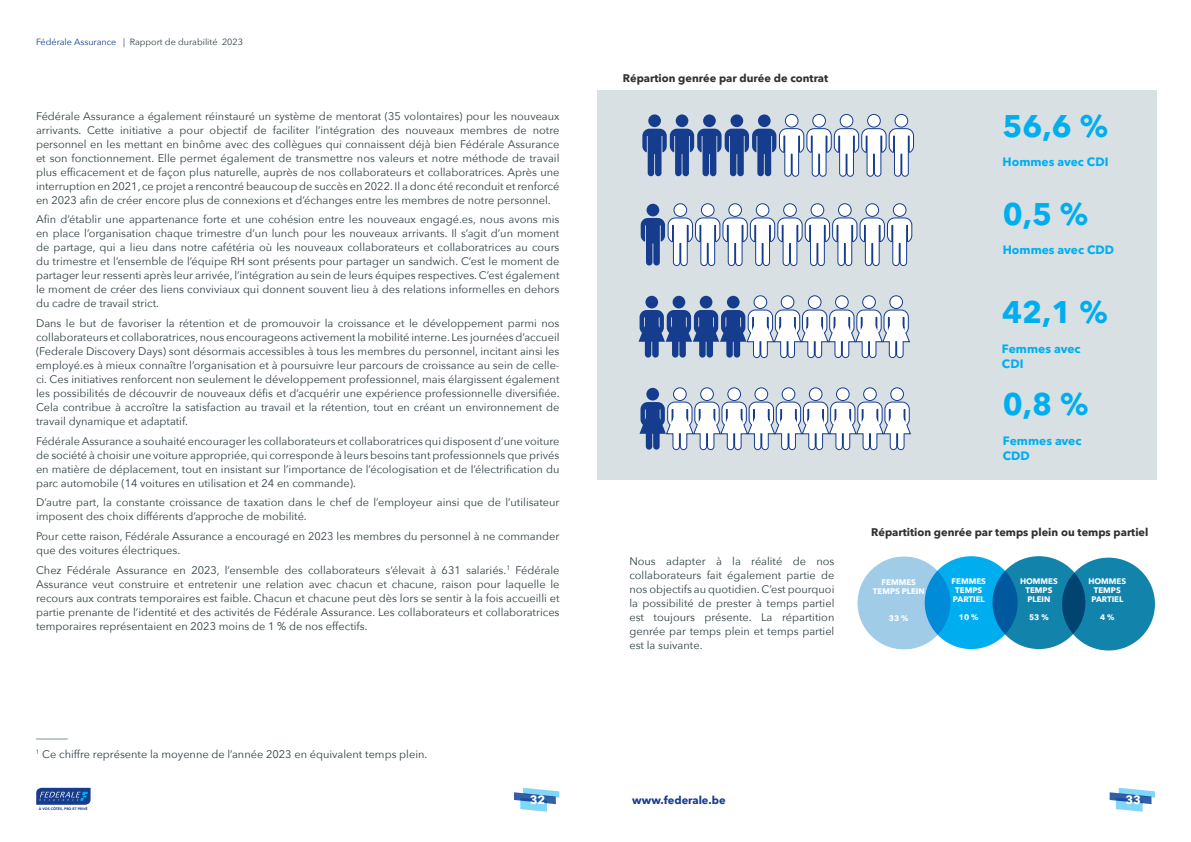
<style>
.page{position:relative;width:1191px;height:842px;background:#fff}
.page>*{position:absolute;margin:0;border:0;box-sizing:border-box;transform-origin:0 0}
.T4{font:700 31px "Avenir Next Cyr";color:#00aeef}
.B{font:700 12px/15px "Avenir Next Cyr";color:#00aeef}
.t1{font:700 12px "Avenir Next Cyr";color:#fff}
._8_12_Source_Sans_Pro{font:11px/14px "Avenir Next";color:#304044;text-align:justify}
.CC_Left{font:700 11px "Avenir Next Cyr";color:#312f30}
.t2{font:700 11px "Avenir Next Cyr";color:#153c8d}
.t3{font:9px "Avenir Next";color:#304044}
.CC_Left-2{font:700 8px/9px "Avenir Next Cyr";color:#fff;text-align:center}
.t4{font:900 3.5px "Avenir";letter-spacing:-.005em;color:#153c8d}
.s1{color:#153c8d}
</style>
<div class="page">
<svg style="left:514px;top:788px;width:45px;height:24px"></svg>
<svg style="left:36px;top:788px;width:54px;height:17px"></svg>
<svg style="left:1109px;top:788px;width:46px;height:24px"></svg>
<div style="left:597px;top:90px;width:559px;height:389px;background:#d8e0e3"></div>
<svg style="left:642px;top:114px;width:272px;height:63px"></svg>
<svg style="left:638px;top:295px;width:272px;height:64px"></svg>
<svg style="left:640px;top:203px;width:272px;height:63px"></svg>
<svg style="left:639px;top:387px;width:272px;height:64px"></svg>
<hr style="left:36px;top:738px;width:32px;height:1px;background:#7c93a1">
<svg style="left:857px;top:556px;width:298px;height:95px;background:#4ea8ce"></svg>
<p class="t3" style="left:36px;top:34px;width:208px"><span class="s1">Fédérale Assurance |</span> Rapport de durabilité 2023</p>
<p class="_8_12_Source_Sans_Pro" style="left:36px;top:108px;width:525px">Fédérale Assurance a également réinstauré un système de mentorat (35 volontaires) pour les nouveaux arrivants. Cette initiative a pour objectif de faciliter l’intégration des nouveaux membres de notre personnel en les mettant en binôme avec des collègues qui connaissent déjà bien Fédérale Assurance et son fonctionnement. Elle permet également de transmettre nos valeurs et notre méthode de travail plus efficacement et de façon plus naturelle, auprès de nos collaborateurs et collaboratrices. Après une interruption en 2021, ce projet a rencontré beaucoup de succès en 2022. Il a donc été reconduit et renforcé en 2023 afin de créer encore plus de connexions et d’échanges entre les membres de notre personnel.</p>
<p class="_8_12_Source_Sans_Pro" style="left:36px;top:212px;width:525px">Afin d’établir une appartenance forte et une cohésion entre les nouveaux engagé.es, nous avons mis en place l’organisation chaque trimestre d’un lunch pour les nouveaux arrivants. Il s’agit d’un moment de partage, qui a lieu dans notre cafétéria où les nouveaux collaborateurs et collaboratrices au cours du trimestre et l’ensemble de l’équipe RH sont présents pour partager un sandwich. C’est le moment de partager leur ressenti après leur arrivée, l’intégration au sein de leurs équipes respectives. C’est également le moment de créer des liens conviviaux qui donnent souvent lieu à des relations informelles en dehors du cadre de travail strict.</p>
<p class="_8_12_Source_Sans_Pro" style="left:36px;top:316px;width:525px">Dans le but de favoriser la rétention et de promouvoir la croissance et le développement parmi nos collaborateurs et collaboratrices, nous encourageons activement la mobilité interne. Les journées d’accueil (Federale Discovery Days) sont désormais accessibles à tous les membres du personnel, incitant ainsi les employé.es à mieux connaître l’organisation et à poursuivre leur parcours de croissance au sein de celle&shy;ci. Ces initiatives renforcent non seulement le développement professionnel, mais élargissent également les possibilités de découvrir de nouveaux défis et d’acquérir une expérience professionnelle diversifiée.<br>Cela contribue à accroître la satisfaction au travail et la rétention, tout en créant un environnement de travail dynamique et adaptatif.</p>
<p class="_8_12_Source_Sans_Pro" style="left:36px;top:433px;width:525px">Fédérale Assurance a souhaité encourager les collaborateurs et collaboratrices qui disposent d’une voiture de société à choisir une voiture appropriée, qui corresponde à leurs besoins tant professionnels que privés en matière de déplacement, tout en insistant sur l’importance de l’écologisation et de l’électrification du parc automobile (14 voitures en utilisation et 24 en commande).</p>
<p class="_8_12_Source_Sans_Pro" style="left:36px;top:495px;width:525px">D’autre part, la constante croissance de taxation dans le chef de l’employeur ainsi que de l’utilisateur imposent des choix différents d’approche de mobilité.</p>
<p class="_8_12_Source_Sans_Pro" style="left:36px;top:529px;width:525px">Pour cette raison, Fédérale Assurance a encouragé en 2023 les membres du personnel à ne commander que des voitures électriques.</p>
<p class="_8_12_Source_Sans_Pro" style="left:36px;top:562px;width:525px">Chez Fédérale Assurance en 2023, l’ensemble des collaborateurs s’élevait à 631 salariés.<sup>1</sup> Fédérale Assurance veut construire et entretenir une relation avec chacun et chacune, raison pour laquelle le recours aux contrats temporaires est faible. Chacun et chacune peut dès lors se sentir à la fois accueilli et partie prenante de l’identité et des activités de Fédérale Assurance. Les collaborateurs et collaboratrices temporaires représentaient en 2023 moins de 1 % de nos effectifs.</p>
<p class="_8_12_Source_Sans_Pro" style="left:36px;top:746px;width:393px"><sup>1</sup> Ce chiffre représente la moyenne de l’année 2023 en équivalent temps plein.</p>
<p class="CC_Left" style="left:623px;top:71px;width:207px">Répartion genrée par durée de contrat</p>
<p class="_8_12_Source_Sans_Pro" style="left:629px;top:554px;width:206px">Nous adapter à la réalité de nos collaborateurs fait également partie de nos objectifs au quotidien. C’est pourquoi la possibilité de prester à temps partiel est toujours présente. La répartition genrée par temps plein et temps partiel est la suivante.</p>
<p class="T4" style="left:1002px;top:108px;width:107px">56,6 %</p>
<p class="B" style="left:1002px;top:154px;width:107px">Hommes avec CDI</p>
<p class="T4" style="left:1002px;top:195px;width:87px">0,5 %</p>
<p class="B" style="left:1002px;top:242px;width:113px">Hommes avec CDD</p>
<p class="T4" style="left:1002px;top:294px;width:107px">42,1 %</p>
<p class="B" style="left:1002px;top:341px;width:80px">Femmes avec<br>CDI</p>
<p class="T4" style="left:1003px;top:386px;width:87px">0,8 %</p>
<p class="B" style="left:1003px;top:433px;width:80px">Femmes avec<br>CDD</p>
<p class="CC_Left" style="left:871px;top:526px;width:279px">Répartition genrée par temps plein ou temps partiel</p>
<p class="CC_Left-2" style="left:951px;top:577px;width:36px">FEMMES<br>TEMPS</p>
<p class="CC_Left-2" style="left:953px;top:595px;width:33px">PARTIEL</p>
<p class="CC_Left-2" style="left:959px;top:613px;width:21px">10 %</p>
<p class="CC_Left-2" style="left:1088px;top:577px;width:39px">HOMMES<br>TEMPS<br>PARTIEL</p>
<p class="CC_Left-2" style="left:1100px;top:613px;width:16px">4 %</p>
<p class="CC_Left-2" style="left:1020px;top:577px;width:39px">HOMMES<br>TEMPS<br>PLEIN</p>
<p class="CC_Left-2" style="left:1029px;top:613px;width:21px">53 %</p>
<p class="CC_Left-2" style="left:873px;top:577px;width:53px">FEMMES<br>TEMPS PLEIN</p>
<p class="CC_Left-2" style="left:889px;top:613px;width:21px">33 %</p>
<p class="t4" style="left:39px;top:806px;width:50px">À VOS CÔTÉS, PRO ET PRIVÉ</p>
<p class="t1" style="left:530px;top:792px;width:17px">32</p>
<p class="t2" style="left:632px;top:794px;width:95px">www.federale.be</p>
<p class="t1" style="left:1125px;top:792px;width:17px">33</p>
</div>
